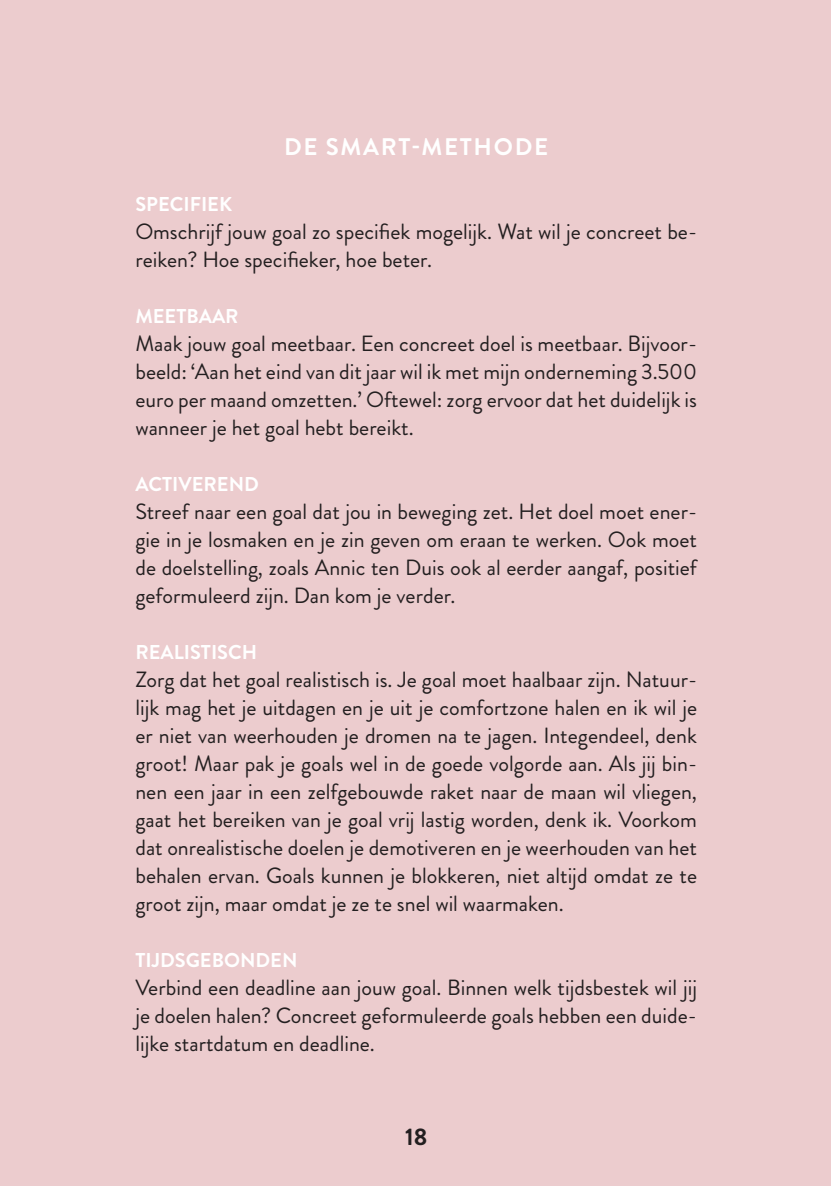
<style>
.page{position:relative;width:831px;height:1186px;background:#fff}
.page>*{position:absolute;margin:0;border:0;box-sizing:border-box;transform-origin:0 0}
.t1{font:700 24px "Brandon Grotesque";letter-spacing:.07em;color:#fff}
.t2{font:700 24px "Brandon Grotesque";color:#231f20}
.t3{font:22px/28px "Brandon Grotesque";color:#231f20;text-align:justify}
.t4{font:700 20px "Brandon Grotesque";color:#fff}
</style>
<div class="page">
<div style="left:0;top:0;width:830px;height:1186px;background:#ecccce"></div>
<p class="t1" style="left:284px;top:130px;width:265px">DE SMART-METHODE</p>
<p class="t4" style="left:135px;top:190px;width:98px">SPECIFIEK</p>
<p class="t3" style="left:135px;top:218px;width:563px">Omschrijf jouw goal zo specifiek mogelijk. Wat wil je concreet be&shy;reiken? Hoe specifieker, hoe beter.</p>
<p class="t4" style="left:135px;top:302px;width:105px">MEETBAAR</p>
<p class="t3" style="left:135px;top:330px;width:563px">Maak jouw goal meetbaar. Een concreet doel is meetbaar. Bijvoor&shy;beeld: ‘Aan het eind van dit jaar wil ik met mijn onderneming 3.500 euro per maand omzetten.’ Oftewel: zorg ervoor dat het duidelijk is wanneer je het goal hebt bereikt.</p>
<p class="t4" style="left:135px;top:470px;width:125px">ACTIVEREND</p>
<p class="t3" style="left:135px;top:498px;width:563px">Streef naar een goal dat jou in beweging zet. Het doel moet ener&shy;gie in je losmaken en je zin geven om eraan te werken. Ook moet de doelstelling, zoals Annic ten Duis ook al eerder aangaf, positief geformuleerd zijn. Dan kom je verder.</p>
<p class="t4" style="left:135px;top:638px;width:123px">REALISTISCH</p>
<p class="t3" style="left:135px;top:666px;width:563px">Zorg dat het goal realistisch is. Je goal moet haalbaar zijn. Natuur&shy;lijk mag het je uitdagen en je uit je comfortzone halen en ik wil je er niet van weerhouden je dromen na te jagen. Integendeel, denk groot! Maar pak je goals wel in de goede volgorde aan. Als jij bin&shy;nen een jaar in een zelfgebouwde raket naar de maan wil vliegen, gaat het bereiken van je goal vrij lastig worden, denk ik. Voorkom dat onrealistische doelen je demotiveren en je weerhouden van het behalen ervan. Goals kunnen je blokkeren, niet altijd omdat ze te groot zijn, maar omdat je ze te snel wil waarmaken.</p>
<p class="t4" style="left:135px;top:946px;width:164px">TIJDSGEBONDEN</p>
<p class="t3" style="left:135px;top:974px;width:563px">Verbind een deadline aan jouw goal. Binnen welk tijdsbestek wil jij je doelen halen? Concreet geformuleerde goals hebben een duide&shy;lijke startdatum en deadline.</p>
<p class="t2" style="left:405px;top:1119px;width:24px">18</p>
</div>
